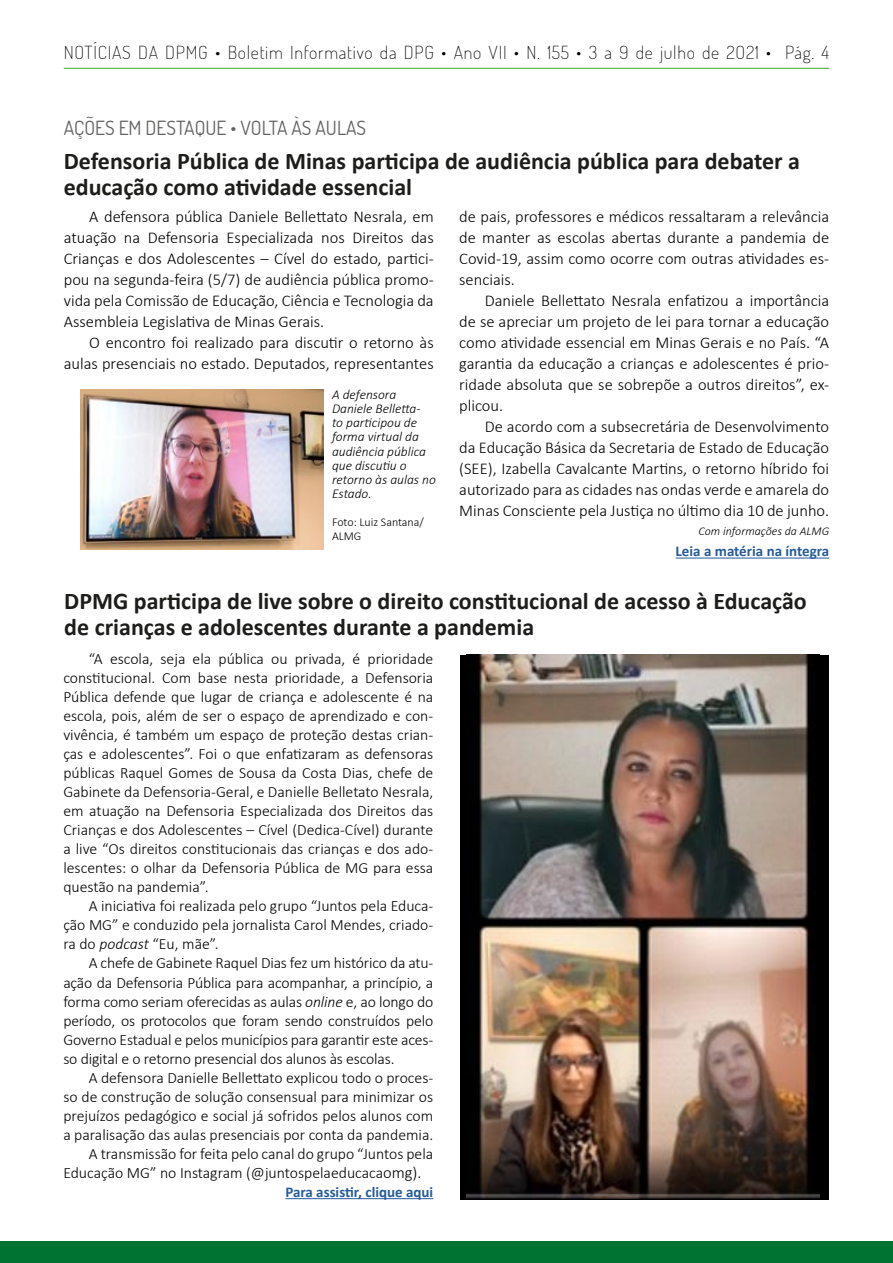
<style>
.page{position:relative;width:893px;height:1263px;background:#fff}
.page>*{position:absolute;margin:0;border:0;box-sizing:border-box;transform-origin:0 0}
.t1{font:700 24px/25.5px "Calibri";color:#1d1d1b}
.t2{font:19.5px "Dosis";color:#616160}
.t3{font:200 18px "Dosis";letter-spacing:.04em;color:#000}
.t4{font:300 16.5px/21px "Calibri";color:#000;text-align:justify}
.t5{font:300 15.75px/19px "Calibri";color:#000;text-align:justify}
.t6{font:700 15px "Calibri";color:#275b9b}
.t7{font:italic 300 13.5px/14.2px "Calibri";color:#000}
.t8{font:300 12px/14.4px "Calibri";color:#000}
.t9{font:italic 300 12px "Calibri";color:#000}
.s1{font-style:italic}
.s2{font-size:16.5px}
</style>
<div class="page">
<div style="left:0;top:1241px;width:893px;height:22px;background:#007330"></div>
<hr style="left:64px;top:68px;width:765px;height:1px;background:#3fa535">
<div style="left:460px;top:655px;width:369px;height:544px;background:#000"></div>
<hr style="left:676px;top:557px;width:153px;height:1px;background:#275b9b">
<img style="left:81px;top:389px;width:242px;height:160px">
<hr style="left:285px;top:1198px;width:148px;height:1px;background:#275b9b">
<img style="left:466px;top:655px;width:353px;height:543px">
<p class="t3" style="left:64px;top:41px;width:767px">NOTÍCIAS DA DPMG • Boletim Informativo da DPG • Ano VII • N. 155 • 3 a 9 de julho de 2O21 • Pág. 4</p>
<p class="t2" style="left:64px;top:116px;width:304px">AÇÕES EM DESTAQUE • VOLTA ÀS AULAS</p>
<h1 class="t1" style="left:64px;top:149px;width:738px">Defensoria Pública de Minas participa de audiência pública para debater a educação como atividade essencial</h1>
<p class="t4" style="left:459px;top:206px;width:371px">de pais, professores e médicos ressaltaram a relevância de manter as escolas abertas durante a pandemia de Covid-19, assim como ocorre com outras atividades es&shy;senciais.</p>
<p class="t4" style="left:459px;top:290px;width:371px;text-indent:26px">Daniele Bellettato Nesrala enfatizou a importância de se apreciar um projeto de lei para tornar a educação como atividade essencial em Minas Gerais e no País. “A garantia da educação a crianças e adolescentes é prio&shy;ridade absoluta que se sobrepõe a outros direitos”, ex&shy;plicou.</p>
<p class="t4" style="left:459px;top:416px;width:371px;text-indent:26px">De acordo com a subsecretária de Desenvolvimento da Educação Básica da Secretaria de Estado de Educação (SEE), Izabella Cavalcante Martins, o retorno híbrido foi autorizado para as cidades nas ondas verde e amarela do Minas Consciente pela Justiça no último dia 10 de junho.</p>
<p class="t9" style="left:699px;top:524px;width:132px">Com informações da ALMG</p>
<p class="t6" style="left:676px;top:542px;width:155px">Leia a matéria na íntegra</p>
<p class="t4" style="left:64px;top:206px;width:371px;text-indent:26px">A defensora pública Daniele Bellettato Nesrala, em atuação na Defensoria Especializada nos Direitos das Crianças e dos Adolescentes – Cível do estado, partici&shy;pou na segunda-feira (5/7) de audiência pública promo&shy;vida pela Comissão de Educação, Ciência e Tecnologia da Assembleia Legislativa de Minas Gerais.</p>
<p class="t4" style="left:64px;top:332px;width:371px;text-align:right">O encontro foi realizado para discutir o retorno às aulas presenciais no estado. Deputados, representantes</p>
<p class="t7" style="left:332px;top:387px;width:105px">A defensora<br>Daniele Belletta-<br>to participou de forma virtual da audiência pública que discutiu o retorno às aulas no<br>Estado.</p>
<p class="t8" style="left:332px;top:514px;width:93px">Foto: Luiz Santana/<br>ALMG</p>
<h1 class="t1" style="left:64px;top:588px;width:744px">DPMG participa de live sobre o direito constitucional de acesso à Educação de crianças e adolescentes durante a pandemia</h1>
<p class="t5" style="left:63px;top:649px;width:371px;text-indent:26px">“A escola, seja ela pública ou privada, é prioridade constitucional. Com base nesta prioridade, a Defensoria Pública defende que lugar de criança e adolescente é na escola, pois, além de ser o espaço de aprendizado e con&shy;vivência, é também um espaço de proteção destas crian&shy;ças e adolescentes”. Foi o que enfatizaram as defensoras públicas Raquel Gomes de Sousa da Costa Dias, chefe de Gabinete da Defensoria-Geral, e Danielle Belletato Nesrala, em atuação na Defensoria Especializada dos Direitos das Crianças e dos Adolescentes – Cível (Dedica-Cível) durante a live “Os direitos constitucionais das crianças e dos ado&shy;lescentes: o olhar da Defensoria Pública de MG para essa questão na pandemia”.</p>
<p class="t5" style="left:63px;top:896px;width:371px;text-indent:26px">A iniciativa foi realizada pelo grupo “Juntos pela Educa&shy;ção MG” e conduzido pela jornalista Carol Mendes, criado&shy;ra do <span class="s1">podcast</span> “Eu, mãe”.</p>
<p class="t5" style="left:63px;top:953px;width:372px;text-indent:26px">A chefe de Gabinete Raquel Dias fez um histórico da atu&shy;ação da Defensoria Pública para acompanhar, a princípio, a forma como seriam oferecidas as aulas <span class="s1">online</span> e, ao longo do período, os protocolos que foram sendo construídos pelo Governo Estadual e pelos municípios para garantir este aces&shy;so digital e o retorno presencial dos alunos às escolas.</p>
<p class="t5" style="left:89px;top:1068px;width:346px">A defensora Danielle Bellettato explicou todo o proces-</p>
<p class="t5" style="left:63px;top:1087px;width:371px">so de construção de solução consensual para minimizar os</p>
<p class="t5" style="left:63px;top:1106px;width:371px">prejuízos pedagógico e social já sofridos pelos alunos com</p>
<p class="t5" style="left:63px;top:1125px;width:371px">a paralisação das aulas presenciais por conta da pandemia.</p>
<p class="t5" style="left:89px;top:1144px;width:346px">A transmissão for feita pelo canal do grupo “Juntos pela</p>
<p class="t5" style="left:63px;top:1163px;width:360px">Educação MG” no Instagram (@juntospelaeducaca<span class="s2">omg).</span></p>
<p class="t6" style="left:285px;top:1182px;width:149px">Para assistir, clique aqui</p>
</div>
